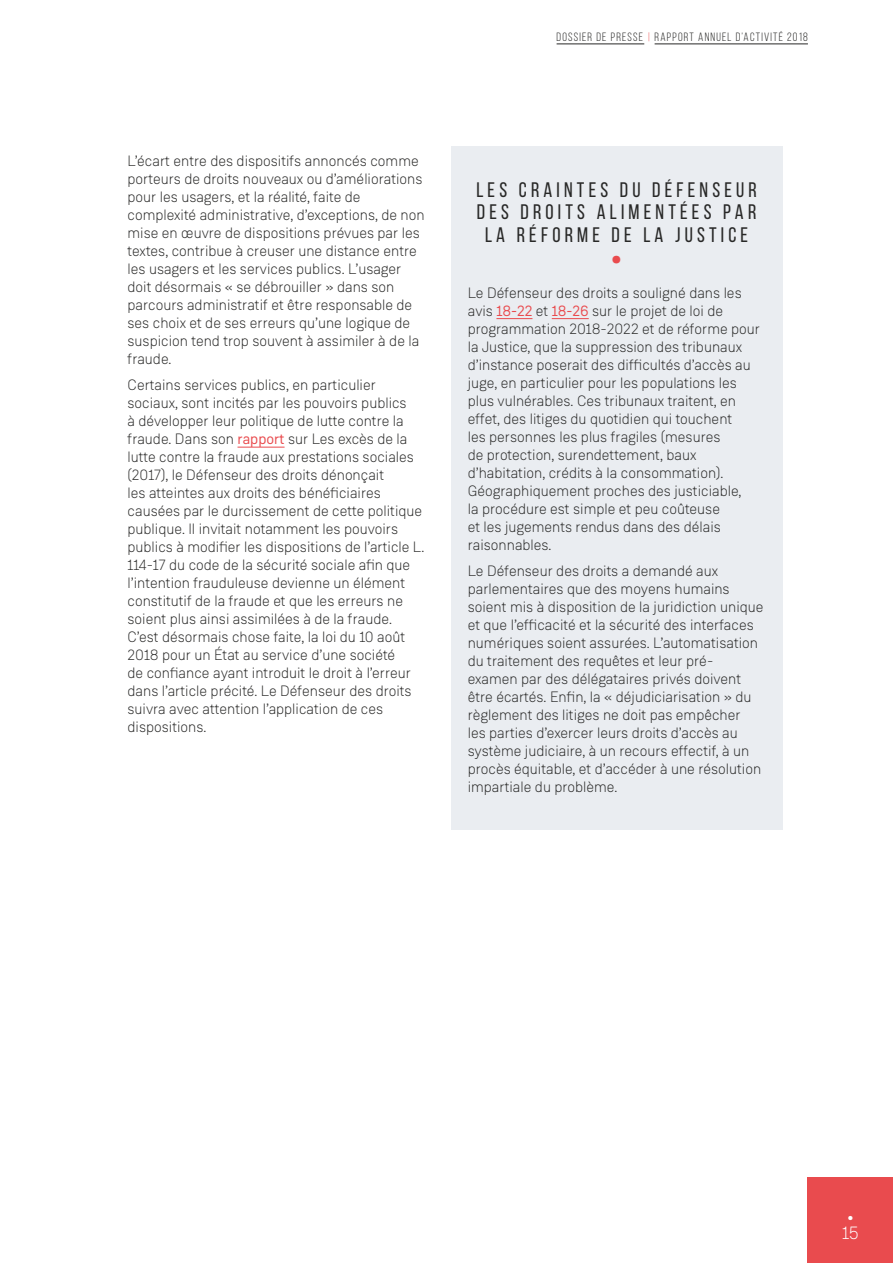
<style>
.page{position:relative;width:893px;height:1263px;background:#fff}
.page>*{position:absolute;margin:0;border:0;box-sizing:border-box;transform-origin:0 0}
.t1{font:700 45px "Weissenhof Grotesk";color:#e94b4e}
.t2{font:21px/22.5px "Bebas Neue";letter-spacing:.2em;color:#282827;text-align:center}
.t3{font:300 18px "Weissenhof Grotesk";color:#fff}
.t4{font:900 18px "Mirador";color:#fff}
.t5{font:300 15px/18px "Weissenhof Grotesk";color:#282827}
.t6{font:12px "Bebas Neue";letter-spacing:.1em;color:#282827}
.s1{color:#eb5655}
.s2{font-weight:400;color:#e94b4e}
</style>
<div class="page">
<div style="left:808px;top:1178px;width:85px;height:85px;background:#e94b4e"></div>
<hr style="left:557px;top:44px;width:87px;height:1px;background:#282827">
<hr style="left:655px;top:44px;width:153px;height:1px;background:#282827">
<hr style="left:238px;top:447px;width:47px;height:1px;background:#e94b4e">
<div style="left:451px;top:147px;width:331px;height:134px;background:#eaedf1"></div>
<div style="left:451px;top:252px;width:331px;height:335px;background:#eaedf1"></div>
<hr style="left:496px;top:318px;width:36px;height:1px;background:#e94b4e">
<hr style="left:552px;top:318px;width:37px;height:1px;background:#e94b4e">
<div style="left:451px;top:531px;width:331px;height:299px;background:#eaedf1"></div>
<p class="t6" style="left:557px;top:30px;width:253px">DOSSIER DE PRESSE <span class="s1">|</span> RAPPORT ANNUEL D’ACTIVITÉ 2018</p>
<p class="t5" style="left:128px;top:151px;width:299px">L’écart entre des dispositifs annoncés comme porteurs de droits nouveaux ou d’améliorations pour les usagers, et la réalité, faite de complexité administrative, d’exceptions, de non mise en œuvre de dispositions prévues par les textes, contribue à creuser une distance entre les usagers et les services publics. L’usager doit désormais « se débrouiller » dans son parcours administratif et être responsable de ses choix et de ses erreurs qu’une logique de suspicion tend trop souvent à assimiler à de la fraude.</p>
<p class="t5" style="left:128px;top:376px;width:298px">Certains services publics, en particulier sociaux, sont incités par les pouvoirs publics<br>à développer leur politique de lutte contre la fraude. Dans son <span class="s2">rapport</span> sur Les excès de la lutte contre la fraude aux prestations sociales (2017), le Défenseur des droits dénonçait<br>les atteintes aux droits des bénéficiaires causées par le durcissement de cette politique publique. Il invitait notamment les pouvoirs publics à modifier les dispositions de l’article L.<br>114-17 du code de la sécurité sociale afin que l’intention frauduleuse devienne un élément constitutif de la fraude et que les erreurs ne soient plus ainsi assimilées à de la fraude.<br>C’est désormais chose faite, la loi du 10 août 2018 pour un État au service d’une société<br>de confiance ayant introduit le droit à l’erreur dans l’article précité. Le Défenseur des droits suivra avec attention l’application de ces dispositions.</p>
<h2 class="t2" style="left:476px;top:178px;width:282px">LES CRAINTES DU DÉFENSEUR<br>DES DROITS ALIMENTÉES PAR<br>LA RÉFORME DE LA JUSTICE</h2>
<h1 class="t1" style="left:610px;top:219px;width:14px">.</h1>
<p class="t5" style="left:468px;top:283px;width:294px">Le Défenseur des droits a souligné dans les avis <span class="s2">18-22</span> et <span class="s2">18-26</span> sur le projet de loi de programmation 2018-2022 et de réforme pour la Justice, que la suppression des tribunaux d’instance poserait des difficultés d’accès au juge, en particulier pour les populations les plus vulnérables. Ces tribunaux traitent, en effet, des litiges du quotidien qui touchent<br>les personnes les plus fragiles (mesures<br>de protection, surendettement, baux d’habitation, crédits à la consommation).<br>Géographiquement proches des justiciable,<br>la procédure est simple et peu coûteuse<br>et les jugements rendus dans des délais raisonnables.</p>
<p class="t5" style="left:468px;top:562px;width:297px">Le Défenseur des droits a demandé aux parlementaires que des moyens humains soient mis à disposition de la juridiction unique et que l’efficacité et la sécurité des interfaces numériques soient assurées. L’automatisation du traitement des requêtes et leur pré&shy;examen par des délégataires privés doivent être écartés. Enfin, la « déjudiciarisation » du règlement des litiges ne doit pas empêcher<br>les parties d’exercer leurs droits d’accès au système judiciaire, à un recours effectif, à un procès équitable, et d’accéder à une résolution impartiale du problème.</p>
<p class="t4" style="left:848px;top:1203px;width:6px">.</p>
<p class="t3" style="left:842px;top:1222px;width:18px">15</p>
</div>
